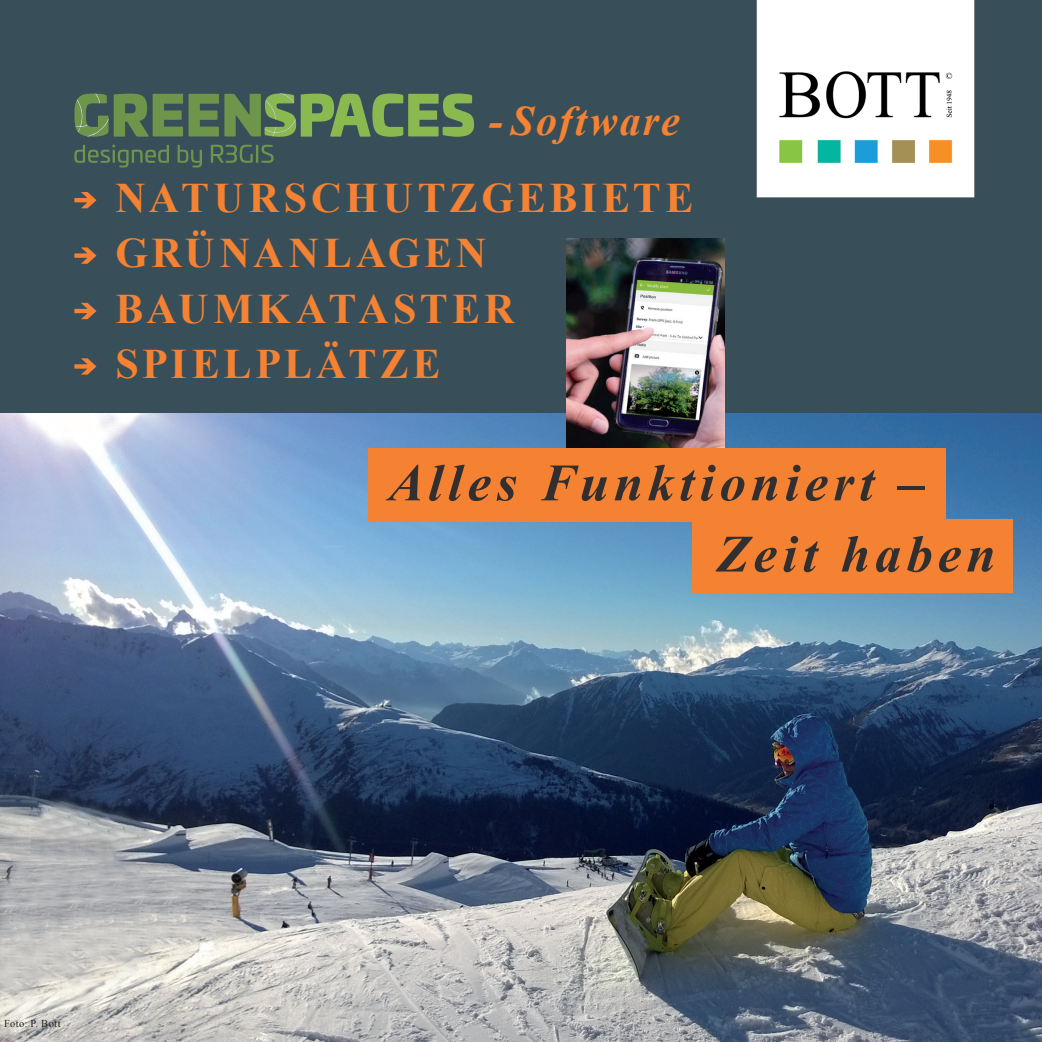
<style>
.page{position:relative;width:1042px;height:1042px;background:#384f5a}
.page>*{position:absolute;margin:0;border:0;box-sizing:border-box;transform-origin:0 0}
.t1{font:italic 700 52.5px/71.2px "Times New Roman";letter-spacing:.095em;color:#312f30}
.t2{font:700 42px/55.5px "Times New Roman";letter-spacing:.09em;color:#f48232}
.t3{font:italic 700 42px "Times New Roman";letter-spacing:.045em;color:#f48232}
.t4{font:10.5px "Times New Roman";letter-spacing:.035em;color:#231f20}
</style>
<div class="page">
<img style="left:0;top:413px;width:1042px;height:629px">
<img style="left:566px;top:238px;width:158px;height:210px">
<div style="left:692px;top:519px;width:321px;height:73px;background:#f48232"></div>
<div style="left:369px;top:448px;width:577px;height:74px;background:#f48232"></div>
<img style="left:756px;top:0;width:218px;height:198px">
<svg style="left:74px;top:145px;width:95px;height:22px"></svg>
<svg style="left:178px;top:145px;width:24px;height:22px"></svg>
<svg style="left:211px;top:145px;width:63px;height:18px"></svg>
<svg style="left:74px;top:93px;width:400px;height:44px"></svg>
<svg style="left:74px;top:192px;width:22px;height:16px"></svg>
<svg style="left:74px;top:247px;width:22px;height:17px"></svg>
<svg style="left:74px;top:303px;width:22px;height:16px"></svg>
<svg style="left:74px;top:358px;width:22px;height:17px"></svg>
<p class="t3" style="left:489px;top:92px;width:193px">- Software</p>
<p class="t2" style="left:115px;top:169px;width:579px">NATURSCHUTZGEBIETE<br>GRÜNANLAGEN<br>BAUMKATASTER<br>SPIELPLÄTZE</p>
<p class="t1" style="left:717px;top:446px;width:280px;text-indent:-328px">Alles Funktioniert –<br>Zeit haben</p>
<p class="t4" style="left:4px;top:1016px;width:58px">Foto: P. Bott</p>
</div>
